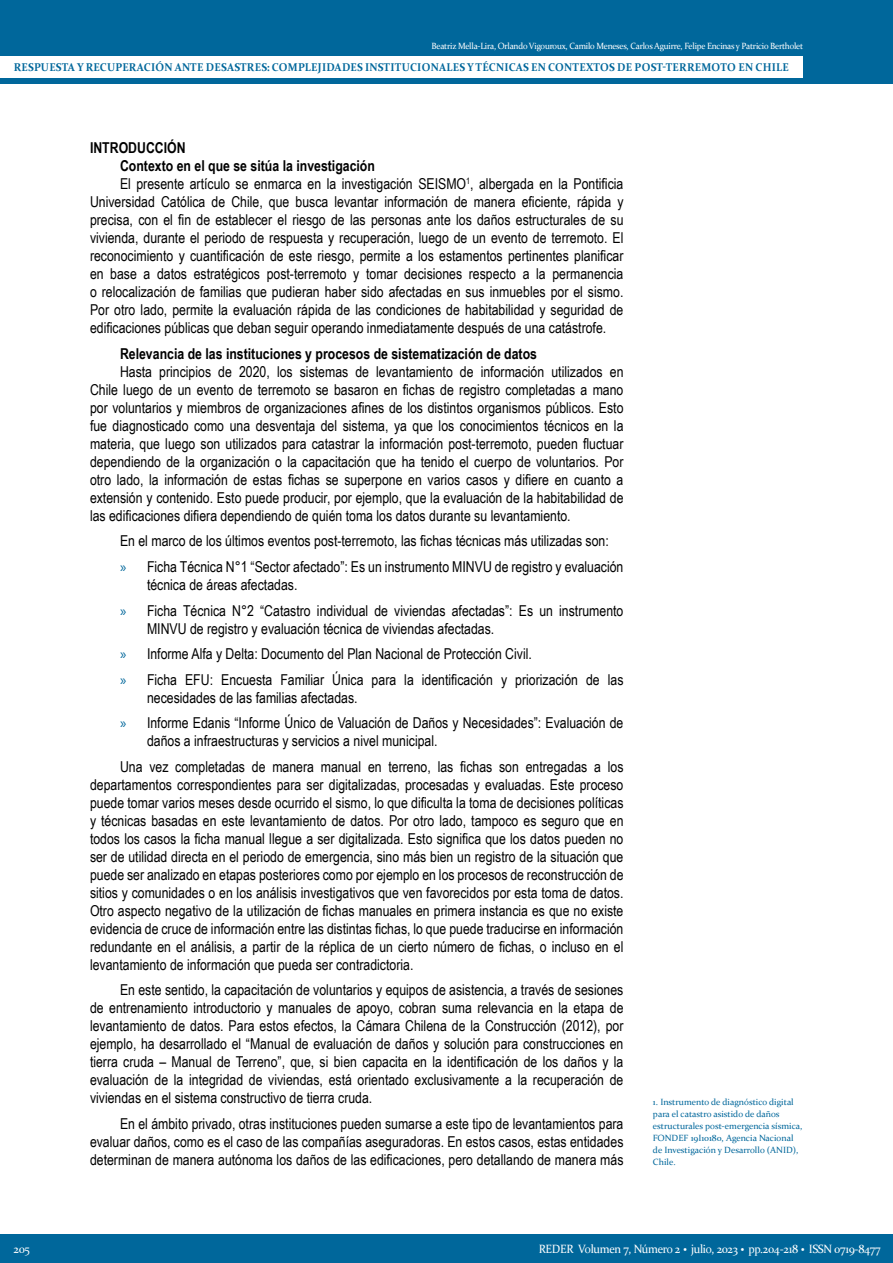
<style>
.page{position:relative;width:893px;height:1263px;background:#fff}
.page>*{position:absolute;margin:0;border:0;box-sizing:border-box;transform-origin:0 0}
.Cuerpo{font:15px/18px "Arial Narrow";color:#000;text-align:justify}
.Subtítulos_02{font:700 15px "Arial Narrow";color:#000}
.Subtítulos{font:700 15px "Arial Narrow";color:#000}
.t1{font:12px "Constantia";letter-spacing:-.025em;color:#fff;scale:.95 1}
.t2{font:700 11.25px "Constantia";letter-spacing:.02em;color:#00679b;scale:.95 1}
.Notas{font:9px/12px "Constantia";color:#00679b}
.t3{font:9px "Constantia";letter-spacing:-.025em;color:#fff;scale:.95 1}
.s1{font-family:"Myriad Pro";color:#00679b}
.s2{font-weight:700;font-size:18px}
</style>
<div class="page">
<div style="left:0;top:0;width:893px;height:84px;background:#00679b"></div>
<div style="left:0;top:56px;width:803px;height:22px;background:#fff"></div>
<div style="left:0;top:1234px;width:893px;height:29px;background:#00679b"></div>
<p class="t3" style="left:432px;top:40px;width:393px">Beatriz Mella-Lira, Orlando Vigouroux, Camilo Meneses, Carlos Aguirre, Felipe Encinas y Patricio Bertholet</p>
<p class="t2" style="left:14px;top:60px;width:817px">RESPUESTA Y RECUPERACIÓN ANTE DESASTRES: COMPLEJIDADES INSTITUCIONALES Y TÉCNICAS EN CONTEXTOS DE POST-TERREMOTO EN CHILE</p>
<p class="Subtítulos" style="left:90px;top:137px;width:97px">INTRODUCCIÓN</p>
<p class="Subtítulos_02" style="left:120px;top:155px;width:256px">Contexto en el que se sitúa la investigación</p>
<p class="Cuerpo" style="left:90px;top:175px;width:535px;text-indent:30px">El presente artículo se enmarca en la investigación SEISMO<sup>1</sup>, albergada en la Pontificia Universidad Católica de Chile, que busca levantar información de manera eficiente, rápida y precisa, con el fin de establecer el riesgo de las personas ante los daños estructurales de su vivienda, durante el periodo de respuesta y recuperación, luego de un evento de terremoto. El reconocimiento y cuantificación de este riesgo, permite a los estamentos pertinentes planificar en base a datos estratégicos post-terremoto y tomar decisiones respecto a la permanencia o relocalización de familias que pudieran haber sido afectadas en sus inmuebles por el sismo.<br>Por otro lado, permite la evaluación rápida de las condiciones de habitabilidad y seguridad de edificaciones públicas que deban seguir operando inmediatamente después de una catástrofe.</p>
<p class="Subtítulos_02" style="left:120px;top:342px;width:419px">Relevancia de las instituciones y procesos de sistematización de datos</p>
<p class="Cuerpo" style="left:90px;top:362px;width:535px;text-indent:30px">Hasta principios de 2020, los sistemas de levantamiento de información utilizados en Chile luego de un evento de terremoto se basaron en fichas de registro completadas a mano por voluntarios y miembros de organizaciones afines de los distintos organismos públicos. Esto fue diagnosticado como una desventaja del sistema, ya que los conocimientos técnicos en la materia, que luego son utilizados para catastrar la información post-terremoto, pueden fluctuar dependiendo de la organización o la capacitación que ha tenido el cuerpo de voluntarios. Por otro lado, la información de estas fichas se superpone en varios casos y difiere en cuanto a extensión y contenido. Esto puede producir, por ejemplo, que la evaluación de la habitabilidad de las edificaciones difiera dependiendo de quién toma los datos durante su levantamiento.</p>
<p class="Cuerpo" style="left:120px;top:532px;width:490px">En el marco de los últimos eventos post-terremoto, las fichas técnicas más utilizadas son:</p>
<p class="Cuerpo" style="left:147px;top:557px;width:478px;text-indent:-27px"><span class="s1">»</span> Ficha Técnica N°1 “Sector afectado”: Es un instrumento MINVU de registro y evaluación técnica de áreas afectadas.</p>
<p class="Cuerpo" style="left:147px;top:601px;width:478px;text-indent:-27px"><span class="s1">»</span> Ficha Técnica N°2 “Catastro individual de viviendas afectadas”: Es un instrumento<br>MINVU de registro y evaluación técnica de viviendas afectadas.</p>
<p class="Cuerpo" style="left:120px;top:644px;width:413px"><span class="s1">»</span> Informe Alfa y Delta: Documento del Plan Nacional de Protección Civil.</p>
<p class="Cuerpo" style="left:147px;top:670px;width:478px;text-indent:-27px"><span class="s1">»</span> Ficha EFU: Encuesta Familiar Única para la identificación y priorización de las necesidades de las familias afectadas.</p>
<p class="Cuerpo" style="left:147px;top:713px;width:478px;text-indent:-27px"><span class="s1">»</span> Informe Edanis “Informe Único de Valuación de Daños y Necesidades”: Evaluación de daños a infraestructuras y servicios a nivel municipal.</p>
<p class="Cuerpo" style="left:90px;top:757px;width:535px;text-indent:30px">Una vez completadas de manera manual en terreno, las fichas son entregadas a los departamentos correspondientes para ser digitalizadas, procesadas y evaluadas. Este proceso puede tomar varios meses desde ocurrido el sismo, lo que dificulta la toma de decisiones políticas y técnicas basadas en este levantamiento de datos. Por otro lado, tampoco es seguro que en todos los casos la ficha manual llegue a ser digitalizada. Esto significa que los datos pueden no ser de utilidad directa en el periodo de emergencia, sino más bien un registro de la situación que puede ser analizado en etapas posteriores como por ejemplo en los procesos de reconstrucción de sitios y comunidades o en los análisis investigativos que ven favorecidos por esta toma de datos.<br>Otro aspecto negativo de la utilización de fichas manuales en primera instancia es que no existe evidencia de cruce de información entre las distintas fichas, lo que puede traducirse en información redundante en el análisis, a partir de la réplica de un cierto número de fichas, o incluso en el levantamiento de información que pueda ser contradictoria.</p>
<p class="Cuerpo" style="left:90px;top:980px;width:535px;text-indent:30px">En este sentido, la capacitación de voluntarios y equipos de asistencia, a través de sesiones de entrenamiento introductorio y manuales de apoyo, cobran suma relevancia en la etapa de levantamiento de datos. Para estos efectos, la Cámara Chilena de la Construcción (2012), por ejemplo, ha desarrollado el “Manual de evaluación de daños y solución para construcciones en tierra cruda – Manual de Terreno”, que, si bien capacita en la identificación de los daños y la evaluación de la integridad de viviendas, está orientado exclusivamente a la recuperación de viviendas en el sistema constructivo de tierra cruda.</p>
<p class="Cuerpo" style="left:90px;top:1114px;width:535px;text-indent:30px">En el ámbito privado, otras instituciones pueden sumarse a este tipo de levantamientos para evaluar daños, como es el caso de las compañías aseguradoras. En estos casos, estas entidades determinan de manera autónoma los daños de las edificaciones, pero detallando de manera más</p>
<p class="Notas" style="left:653px;top:1095px;width:151px">1. Instrumento de diagnóstico digital para el catastro asistido de daños estructurales post-emergencia sísmica,<br>FONDEF 19I10180, Agencia Nacional de Investigación y Desarrollo (ANID),<br>Chile.</p>
<p class="t1" style="left:14px;top:1241px;width:19px">205</p>
<p class="t1" style="left:539px;top:1240px;width:361px">REDER Volumen 7, Número 2 <span class="s2">·</span> julio, 2023 <span class="s2">·</span> pp.204-218 <span class="s2">·</span> ISSN 0719-8477</p>
</div>
